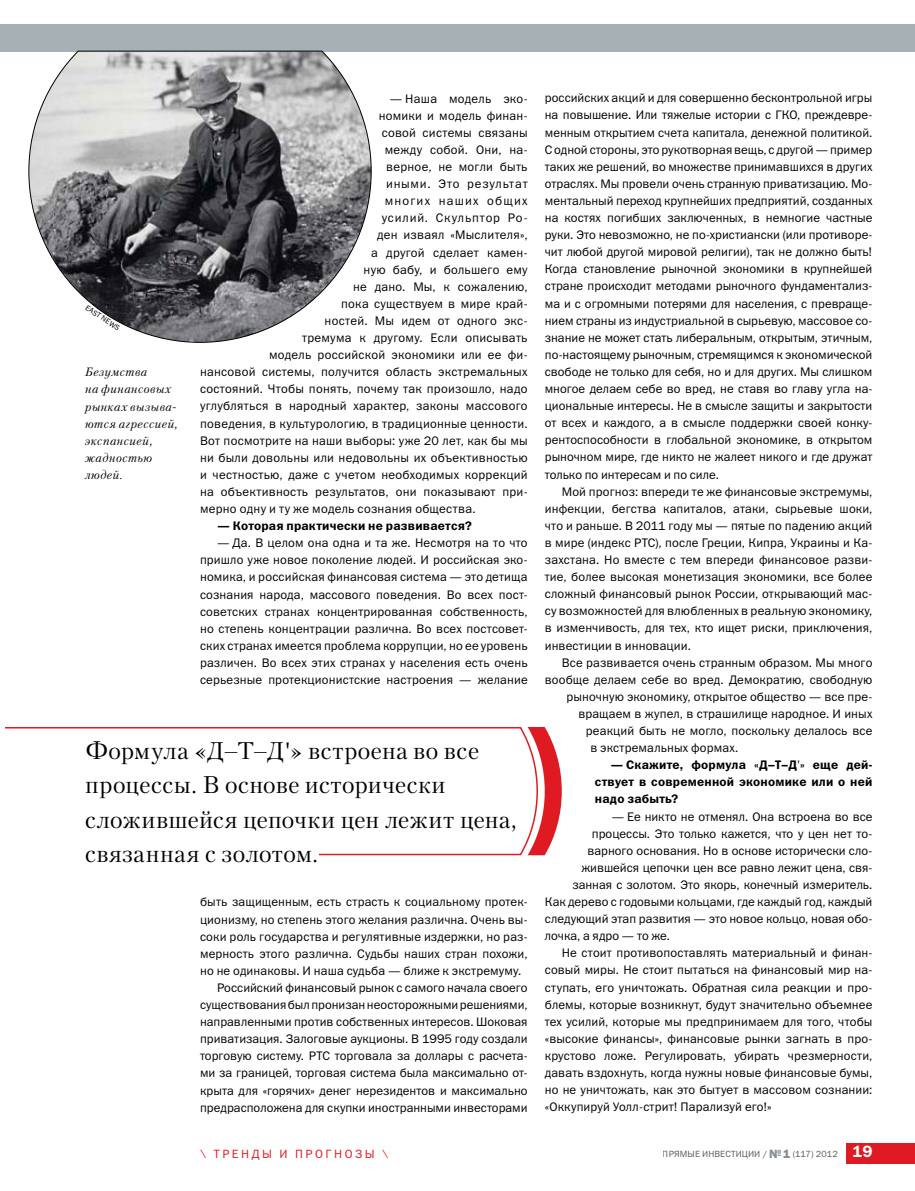
<style>
.page{position:relative;width:915px;height:1191px;background:#fff}
.page>*{position:absolute;margin:0;border:0;box-sizing:border-box;transform-origin:0 0}
.t1{font:24px/34.2px "Petersburg";letter-spacing:.02em;color:#000}
.t2{font:12.45px/17.1px "Franklin Gothic Book ITC";letter-spacing:.01em;color:#000;text-align:justify}
.t3{font:12.45px/17.1px "Franklin Gothic Demi ITC";letter-spacing:.015em;color:#000;text-align:justify}
.t4{font:12.45px "Franklin Gothic Book ITC";letter-spacing:.07em;color:#000}
.t5{font:12.45px "Franklin Gothic Book ITC";letter-spacing:.065em;color:#000}
.t6{font:12.45px "Franklin Gothic Book ITC";letter-spacing:.1em;color:#000}
.t7{font:italic 12px/17.1px "Petersburg";letter-spacing:.045em;color:#000}
.t8{font:12px "Franklin Gothic Book ITC";letter-spacing:.205em;color:#df1a22}
.t9{font:9px "Franklin Gothic Book ITC";letter-spacing:.01em;color:#58595b}
.t10{font:7.5px "Franklin Gothic Book ITC";color:#000}
.s1{font-family:"Franklin Gothic Book ITC"}
.s2{font-family:"Franklin Gothic Heavy ITC";font-size:12px;color:#879197}
.s3{font-family:"Franklin Gothic Demi ITC";font-size:16.5px;color:#fff}
</style>
<div class="page">
<svg style="left:5px;top:727px;width:533px;height:129px"></svg>
<svg style="left:527px;top:727px;width:34px;height:128px"></svg>
<div style="left:0;top:838px;width:318px;height:34px;background:#fff"></div>
<div style="left:846px;top:1142px;width:68px;height:21px;background:#df1a22"></div>
<div style="left:0;top:24px;width:914px;height:27px;background:#a7b0b5"></div>
<svg style="left:28px;top:50px;width:344px;height:293px"></svg>
<p class="t10" style="left:89px;top:303px;width:41px;rotate:34deg">EAST NEWS</p>
<p class="t7" style="left:85px;top:364px;width:94px">Безумства<br>на финансовых рынках вызыва&shy;ются агрессией, экспансией, жадностью людей.</p>
<p class="t2" style="left:389px;top:90px;width:139px">— Наша модель эко-</p>
<p class="t2" style="left:378px;top:107px;width:150px">номики и модель финан-</p>
<p class="t2" style="left:381px;top:124px;width:147px">совой системы связаны</p>
<p class="t2" style="left:384px;top:141px;width:144px">между собой. Они, на-</p>
<p class="t2" style="left:386px;top:158px;width:143px">верное, не могли быть</p>
<p class="t5" style="left:386px;top:176px;width:143px">иными. Это результат</p>
<p class="t6" style="left:384px;top:193px;width:144px">многих наших общих</p>
<p class="t4" style="left:381px;top:210px;width:147px">усилий. Скульптор Ро-</p>
<p class="t2" style="left:377px;top:226px;width:152px">ден изваял «Мыслителя»,</p>
<p class="t2" style="left:371px;top:243px;width:158px">а другой сделает камен-</p>
<p class="t2" style="left:363px;top:260px;width:165px">ную бабу, и большего ему</p>
<p class="t2" style="left:353px;top:278px;width:176px">не дано. Мы, к сожалению,</p>
<p class="t2" style="left:341px;top:295px;width:188px">пока существуем в мире край-</p>
<p class="t2" style="left:324px;top:312px;width:204px">ностей. Мы идем от одного экс-</p>
<p class="t2" style="left:302px;top:329px;width:227px">тремума к другому. Если описывать</p>
<p class="t2" style="left:269px;top:346px;width:260px">модель российской экономики или ее фи-</p>
<p class="t2" style="left:200px;top:363px;width:329px">нансовой системы, получится область экстремальных</p>
<p class="t2" style="left:200px;top:380px;width:329px">состояний. Чтобы понять, почему так произошло, надо</p>
<p class="t2" style="left:200px;top:397px;width:329px">углубляться в народный характер, законы массового</p>
<p class="t2" style="left:200px;top:414px;width:329px">поведения, в культурологию, в традиционные ценности.</p>
<p class="t2" style="left:200px;top:431px;width:329px">Вот посмотрите на наши выборы: уже 20 лет, как бы мы</p>
<p class="t2" style="left:200px;top:449px;width:329px">ни были довольны или недовольны их объективностью</p>
<p class="t2" style="left:200px;top:466px;width:329px">и честностью, даже с учетом необходимых коррекций</p>
<p class="t2" style="left:200px;top:483px;width:329px">на объективность результатов, они показывают при-</p>
<p class="t2" style="left:200px;top:500px;width:277px">мерно одну и ту же модель сознания общества.</p>
<p class="t3" style="left:217px;top:517px;width:256px">— Которая практически не развивается?</p>
<p class="t2" style="left:200px;top:534px;width:329px;text-indent:17px">— Да. В целом она одна и та же. Несмотря на то что пришло уже новое поколение людей. И российская эко&shy;номика, и российская финансовая система — это детища сознания народа, массового поведения. Во всех пост&shy;советских странах концентрированная собственность, но степень концентрации различна. Во всех постсовет&shy;ских странах имеется проблема коррупции, но ее уровень различен. Во всех этих странах у населения есть очень серьезные протекционистские настроения — желание</p>
<h1 class="t1" style="left:85px;top:734px;width:433px">Формула «Д–Т–Д<span class="s1">'</span>» встроена во все процессы. В основе исторически сложившейся цепочки цен лежит цена, связанная с золотом.</h1>
<p class="t2" style="left:200px;top:893px;width:329px">быть защищенным, есть страсть к социальному протек-</p>
<p class="t2" style="left:200px;top:910px;width:329px">ционизму, но степень этого желания различна. Очень вы-</p>
<p class="t2" style="left:200px;top:927px;width:329px">соки роль государства и регулятивные издержки, но раз-</p>
<p class="t2" style="left:200px;top:944px;width:329px">мерность этого различна. Судьбы наших стран похожи,</p>
<p class="t2" style="left:200px;top:961px;width:323px">но не одинаковы. И наша судьба — ближе к экстремуму.</p>
<p class="t2" style="left:217px;top:978px;width:312px">Российский финансовый рынок с самого начала своего</p>
<p class="t2" style="left:200px;top:996px;width:329px">существования был пронизан неосторожными решениями,</p>
<p class="t2" style="left:200px;top:1013px;width:329px">направленными против собственных интересов. Шоковая</p>
<p class="t2" style="left:200px;top:1030px;width:329px">приватизация. Залоговые аукционы. В 1995 году создали</p>
<p class="t2" style="left:200px;top:1047px;width:329px">торговую систему. РТС торговала за доллары с расчета-</p>
<p class="t2" style="left:200px;top:1064px;width:329px">ми за границей, торговая система была максимально от-</p>
<p class="t2" style="left:200px;top:1081px;width:329px">крыта для «горячих» денег нерезидентов и максимально</p>
<p class="t2" style="left:200px;top:1098px;width:329px">предрасположена для скупки иностранными инвесторами</p>
<p class="t2" style="left:544px;top:89px;width:329px">российских акций и для совершенно бесконтрольной игры на повышение. Или тяжелые истории с ГКО, преждевре&shy;менным открытием счета капитала, денежной политикой.<br>Содной стороны, это рукотворная вещь, с другой— пример таких же решений, во множестве принимавшихся в других отраслях. Мы провели очень странную приватизацию. Мо&shy;ментальный переход крупнейших предприятий, созданных на костях погибших заключенных, в немногие частные руки. Это невозможно, не по-христиански (или противоре&shy;чит любой другой мировой религии), так не должно быть!<br>Когда становление рыночной экономики в крупнейшей стране происходит методами рыночного фундаментализ&shy;ма и с огромными потерями для населения, с превраще&shy;нием страны из индустриальной в сырьевую, массовое со&shy;знание не может стать либеральным, открытым, этичным, по-настоящему рыночным, стремящимся к экономической свободе не только для себя, но и для других. Мы слишком многое делаем себе во вред, не ставя во главу угла на&shy;циональные интересы. Не в смысле защиты и закрытости от всех и каждого, а в смысле поддержки своей конку&shy;рентоспособности в глобальной экономике, в открытом рыночном мире, где никто не жалеет никого и где дружат только по интересам и по силе.</p>
<p class="t2" style="left:544px;top:482px;width:329px;text-indent:17px">Мой прогноз: впереди те же финансовые экстремумы, инфекции, бегства капиталов, атаки, сырьевые шоки, что и раньше. В 2011 году мы — пятые по падению акций в мире (индекс РТС), после Греции, Кипра, Украины и Ка&shy;захстана. Но вместе с тем впереди финансовое разви&shy;тие, более высокая монетизация экономики, все более сложный финансовый рынок России, открывающий мас&shy;су возможностей для влюбленных в реальную экономику, в изменчивость, для тех, кто ищет риски, приключения, инвестиции в инновации.</p>
<p class="t2" style="left:561px;top:653px;width:312px">Все развивается очень странным образом. Мы много</p>
<p class="t2" style="left:544px;top:670px;width:329px">вообще делаем себе во вред. Демократию, свободную</p>
<p class="t2" style="left:566px;top:688px;width:307px">рыночную экономику, открытое общество — все пре-</p>
<p class="t2" style="left:578px;top:705px;width:295px">вращаем в жупел, в страшилище народное. И иных</p>
<p class="t2" style="left:585px;top:722px;width:288px">реакций быть не могло, поскольку делалось все</p>
<p class="t2" style="left:590px;top:739px;width:149px">в экстремальных формах.</p>
<p class="t3" style="left:594px;top:757px;width:279px;text-indent:16px">— Скажите, формула «Д–Т–Д<span class="s1">'</span>» еще дей&shy;ствует в современной экономике или о ней надо забыть?</p>
<p class="t2" style="left:611px;top:807px;width:262px">— Ее никто не отменял. Она встроена во все</p>
<p class="t2" style="left:591px;top:824px;width:282px">процессы. Это только кажется, что у цен нет то-</p>
<p class="t2" style="left:587px;top:841px;width:286px">варного основания. Но в основе исторически сло-</p>
<p class="t2" style="left:581px;top:858px;width:292px">жившейся цепочки цен все равно лежит цена, свя-</p>
<p class="t2" style="left:572px;top:876px;width:301px">занная с золотом. Это якорь, конечный измеритель.</p>
<p class="t2" style="left:544px;top:893px;width:329px">Как дерево с годовыми кольцами, где каждый год, каждый</p>
<p class="t2" style="left:544px;top:910px;width:329px">следующий этап развития — это новое кольцо, новая обо-</p>
<p class="t2" style="left:544px;top:927px;width:127px">лочка, а ядро — то же.</p>
<p class="t2" style="left:561px;top:944px;width:312px">Не стоит противопоставлять материальный и финан-</p>
<p class="t2" style="left:544px;top:961px;width:329px">совый миры. Не стоит пытаться на финансовый мир на-</p>
<p class="t2" style="left:544px;top:978px;width:329px">ступать, его уничтожать. Обратная сила реакции и про-</p>
<p class="t2" style="left:544px;top:995px;width:329px">блемы, которые возникнут, будут значительно объемнее</p>
<p class="t2" style="left:544px;top:1012px;width:329px">тех усилий, которые мы предпринимаем для того, чтобы</p>
<p class="t2" style="left:544px;top:1029px;width:329px">«высокие финансы», финансовые рынки загнать в про-</p>
<p class="t2" style="left:544px;top:1047px;width:329px">крустово ложе. Регулировать, убирать чрезмерности,</p>
<p class="t2" style="left:544px;top:1064px;width:329px">давать вздохнуть, когда нужны новые финансовые бумы,</p>
<p class="t2" style="left:544px;top:1081px;width:329px">но не уничтожать, как это бытует в массовом сознании:</p>
<p class="t2" style="left:544px;top:1098px;width:228px">«Оккупируй Уолл-стрит! Парализуй его!»</p>
<p class="t8" style="left:200px;top:1145px;width:190px">\ ТРЕНДЫ И ПРОГНОЗЫ \</p>
<p class="t9" style="left:662px;top:1148px;width:211px">ПРЯМЫЕ ИНВЕСТИЦИИ / <span class="s2">№1</span> (117) 2012 <span class="s3">19</span></p>
</div>
